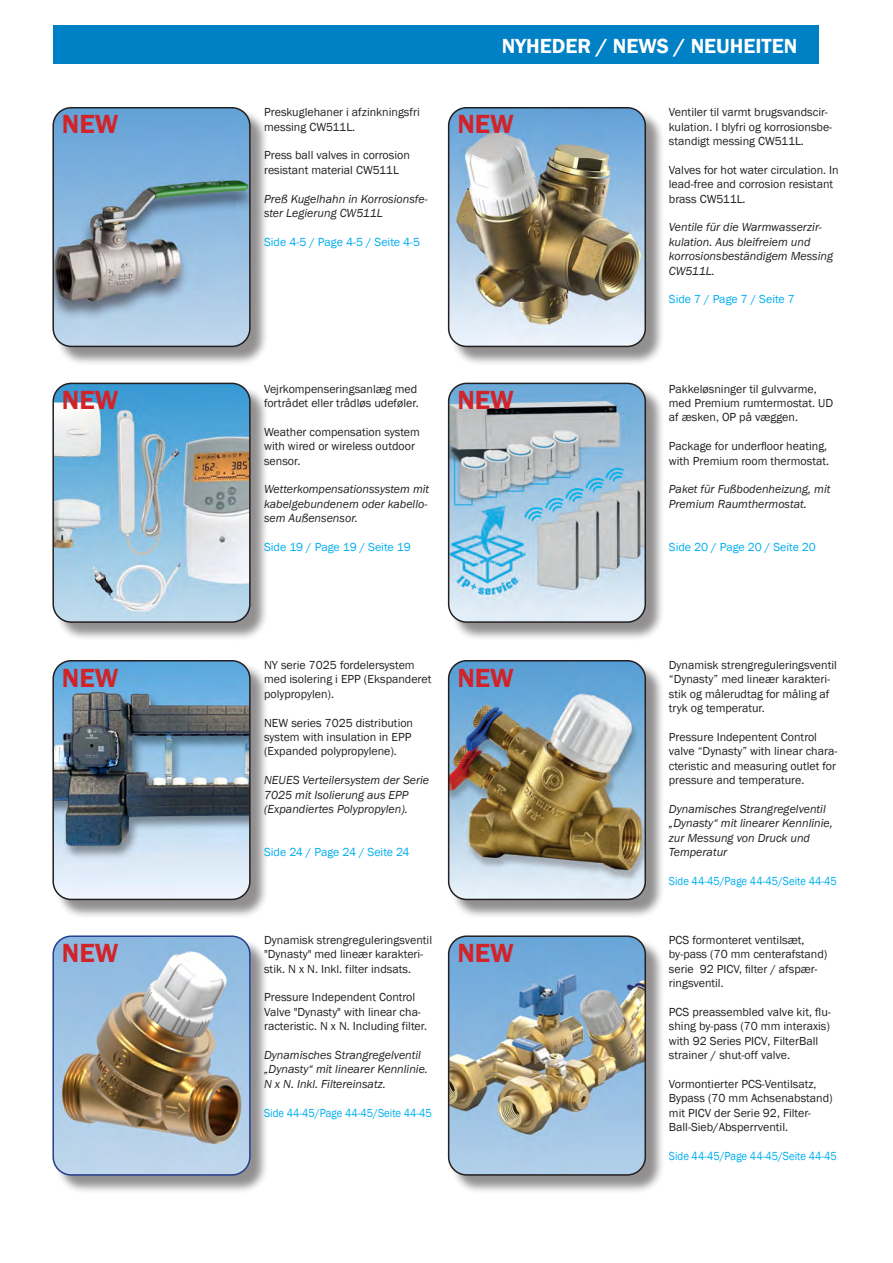
<style>
.page{position:relative;width:893px;height:1263px;background:#fff}
.page>*{position:absolute;margin:0;border:0;box-sizing:border-box;transform-origin:0 0}
.t1{font:600 27px "Franklin Gothic";color:#d1232a}
.t2{font:600 21px "Franklin Gothic";color:#fff}
.t3{font:12px/14.4px "Franklin Gothic";color:#231f20}
.t4{font:italic 12px/14.4px "Franklin Gothic";color:#231f20}
.t5{font:12px "Franklin Gothic";color:#00aeef}
.t6{font:12px "Franklin Gothic";color:#00aeef;scale:.9 1}
</style>
<div class="page">
<div style="left:55px;top:109px;width:214px;height:257px;background:#231f20;opacity:.5"></div>
<img style="left:55px;top:109px;width:195px;height:237px">
<div style="left:52px;top:107px;width:199px;height:240px;border:2px solid #231f20;border-radius:18px"></div>
<div style="left:450px;top:109px;width:214px;height:257px;background:#231f20;opacity:.5"></div>
<img style="left:449px;top:108px;width:196px;height:238px">
<div style="left:448px;top:107px;width:198px;height:240px;border:2px solid #231f20;border-radius:18px"></div>
<div style="left:55px;top:662px;width:214px;height:257px;background:#231f20;opacity:.5"></div>
<img style="left:55px;top:662px;width:195px;height:237px">
<div style="left:52px;top:660px;width:199px;height:240px;border:2px solid #231f20;border-radius:18px"></div>
<div style="left:450px;top:662px;width:214px;height:257px;background:#231f20;opacity:.5"></div>
<img style="left:449px;top:661px;width:196px;height:238px">
<div style="left:448px;top:660px;width:198px;height:240px;border:2px solid #231f20;border-radius:18px"></div>
<div style="left:55px;top:385px;width:214px;height:256px;background:#231f20;opacity:.5"></div>
<img style="left:55px;top:383px;width:195px;height:239px">
<div style="left:52px;top:383px;width:199px;height:240px;border:2px solid #231f20;border-radius:18px"></div>
<div style="left:450px;top:385px;width:214px;height:256px;background:#231f20;opacity:.5"></div>
<img style="left:449px;top:383px;width:196px;height:239px">
<div style="left:448px;top:383px;width:198px;height:240px;border:2px solid #231f20;border-radius:18px"></div>
<div style="left:55px;top:938px;width:214px;height:256px;background:#231f20;opacity:.5"></div>
<img style="left:55px;top:938px;width:195px;height:237px">
<div style="left:52px;top:935px;width:199px;height:241px;border:2px solid #253f8e;border-radius:18px"></div>
<div style="left:450px;top:938px;width:214px;height:256px;background:#231f20;opacity:.5"></div>
<img style="left:449px;top:938px;width:196px;height:237px">
<div style="left:448px;top:935px;width:198px;height:241px;border:2px solid #231f20;border-radius:18px"></div>
<div style="left:53px;top:26px;width:766px;height:38px;background:#0080c5"></div>
<p class="t2" style="left:502px;top:33px;width:297px">NYHEDER / NEWS / NEUHEITEN</p>
<p class="t1" style="left:62px;top:108px;width:58px">NEW</p>
<p class="t3" style="left:264px;top:105px;width:157px">Preskuglehaner i afzinkningsfri messing CW511L.</p>
<p class="t3" style="left:264px;top:148px;width:147px">Press ball valves in corrosion resistant material CW511L</p>
<p class="t4" style="left:264px;top:192px;width:165px">Preß Kugelhahn in Korrosionsfe&shy;ster Legierung CW511L</p>
<p class="t5" style="left:264px;top:234px;width:158px">Side 4-5 / Page 4-5 / Seite 4-5</p>
<p class="t1" style="left:457px;top:108px;width:58px">NEW</p>
<p class="t3" style="left:669px;top:105px;width:165px">Ventiler til varmt brugsvandscir&shy;kulation. I blyfri og korrosionsbe&shy;standigt messing CW511L.</p>
<p class="t3" style="left:669px;top:163px;width:171px">Valves for hot water circulation. In lead-free and corrosion resistant brass CW511L.</p>
<p class="t4" style="left:669px;top:220px;width:166px">Ventile für die Warmwasserzir&shy;kulation. Aus bleifreiem und korrosionsbeständigem Messing<br>CW511L.</p>
<p class="t5" style="left:669px;top:292px;width:128px">Side 7 / Page 7 / Seite 7</p>
<p class="t1" style="left:62px;top:383px;width:58px">NEW</p>
<p class="t3" style="left:264px;top:382px;width:156px">Vejrkompenseringsanlæg med fortrådet eller trådløs udeføler.</p>
<p class="t3" style="left:264px;top:425px;width:157px">Weather compensation system with wired or wireless outdoor sensor.</p>
<p class="t4" style="left:264px;top:482px;width:167px">Wetterkompensationssystem mit kabelgebundenem oder kabello&shy;sem Außensensor.</p>
<p class="t5" style="left:264px;top:539px;width:148px">Side 19 / Page 19 / Seite 19</p>
<p class="t1" style="left:457px;top:383px;width:58px">NEW</p>
<p class="t3" style="left:669px;top:382px;width:166px">Pakkeløsninger til gulvvarme, med Premium rumtermostat. UD af æsken, OP på væggen.</p>
<p class="t3" style="left:669px;top:439px;width:162px">Package for underfloor heating, with Premium room thermostat.</p>
<p class="t4" style="left:669px;top:482px;width:163px">Paket für Fußbodenheizung, mit<br>Premium Raumthermostat.</p>
<p class="t5" style="left:669px;top:539px;width:149px">Side 20 / Page 20 / Seite 20</p>
<p class="t1" style="left:62px;top:661px;width:58px">NEW</p>
<p class="t3" style="left:264px;top:658px;width:169px">NY serie 7025 fordelersystem med isolering i EPP (Ekspanderet polypropylen).</p>
<p class="t3" style="left:264px;top:716px;width:151px">NEW series 7025 distribution system with insulation in EPP (Expanded polypropylene).</p>
<p class="t4" style="left:264px;top:773px;width:167px">NEUES Verteilersystem der Serie<br>7025 mit Isolierung aus EPP (Expandiertes Polypropylen).</p>
<p class="t5" style="left:264px;top:845px;width:147px">Side 24 / Page 24 / Seite 24</p>
<p class="t1" style="left:457px;top:661px;width:58px">NEW</p>
<p class="t3" style="left:669px;top:658px;width:170px">Dynamisk strengreguleringsventil “Dynasty” med lineær karakteri&shy;stik og målerudtag for måling af tryk og temperatur.</p>
<p class="t3" style="left:669px;top:730px;width:170px">Pressure Indepentent Control valve “Dynasty” with linear chara&shy;cteristic and measuring outlet for pressure and temperature.</p>
<p class="t4" style="left:669px;top:802px;width:165px">Dynamisches Strangregelventil „Dynasty“ mit linearer Kennlinie, zur Messung von Druck und<br>Temperatur</p>
<p class="t6" style="left:669px;top:873px;width:188px">Side 44-45/Page 44-45/Seite 44-45</p>
<p class="t1" style="left:62px;top:936px;width:58px">NEW</p>
<p class="t3" style="left:264px;top:933px;width:170px">Dynamisk strengreguleringsventil "Dynasty" med lineær karakteri&shy;stik. N x N. Inkl. filter indsats.</p>
<p class="t3" style="left:264px;top:990px;width:164px">Pressure Independent Control<br>Valve "Dynasty" with linear cha&shy;racteristic. N x N. Including filter.</p>
<p class="t4" style="left:264px;top:1048px;width:165px">Dynamisches Strangregelventil „Dynasty“ mit linearer Kennlinie.<br>N x N. Inkl. Filtereinsatz.</p>
<p class="t6" style="left:264px;top:1105px;width:188px">Side 44-45/Page 44-45/Seite 44-45</p>
<p class="t1" style="left:457px;top:936px;width:58px">NEW</p>
<p class="t3" style="left:669px;top:933px;width:160px">PCS formonteret ventilsæt, by-pass (70 mm centerafstand) serie 92 PICV, filter / afspær&shy;ringsventil.</p>
<p class="t3" style="left:669px;top:1005px;width:163px">PCS preassembled valve kit, flu&shy;shing by-pass (70 mm interaxis) with 92 Series PICV, FilterBall strainer / shut-off valve.</p>
<p class="t3" style="left:669px;top:1077px;width:165px">Vormontierter PCS-Ventilsatz,<br>Bypass (70 mm Achsenabstand) mit PICV der Serie 92, Filter-<br>Ball-Sieb/Absperrventil.</p>
<p class="t6" style="left:669px;top:1148px;width:188px">Side 44-45/Page 44-45/Seite 44-45</p>
</div>
